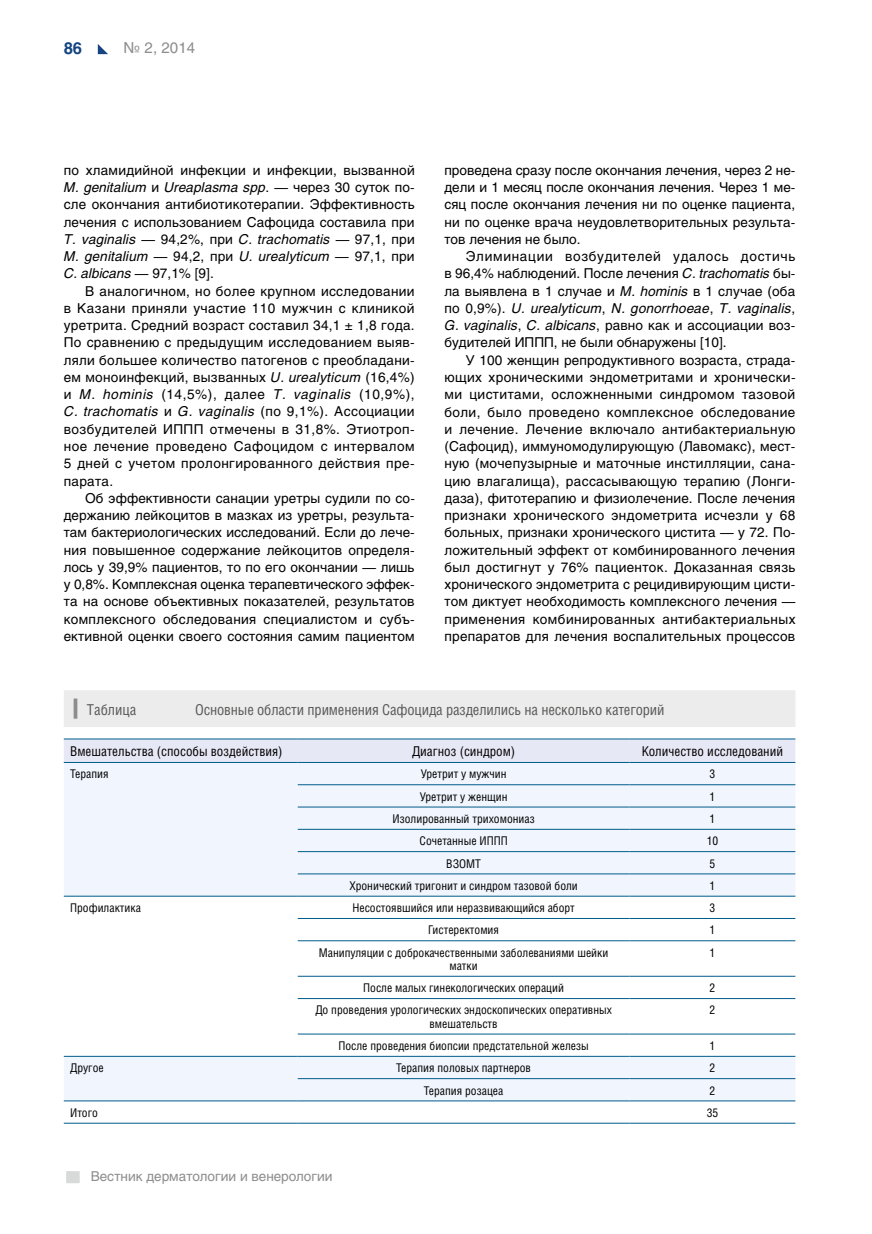
<style>
.page{position:relative;width:872px;height:1234px;background:#fff}
.page>*{position:absolute;margin:0;border:0;box-sizing:border-box;transform-origin:0 0}
.t1{font:700 16.5px "Helios C";color:#164581}
.t2{font:15px "Helios Cond C";letter-spacing:-.01em;color:#5a5a59}
.t3{font:15px "Helios C";color:#8d8d8d}
.t4{font:13.5px/17.2px "Helios C";letter-spacing:.02em;color:#000;text-align:justify}
.t5{font:13.5px "Helios Cond";color:#000}
.t6{font:13.5px "Helios C";color:#8d8d8d}
.t7{font:13.5px "Helios C";color:#000}
.t8{font:12px/13.2px "Helios Cond C";color:#000;text-align:center}
.s1{font-style:italic}
</style>
<div class="page">
<div style="left:66px;top:1170px;width:14px;height:12px;background:#d8d9d9"></div>
<svg style="left:98px;top:44px;width:10px;height:10px"></svg>
<div style="left:64px;top:690px;width:731px;height:36px;background:#ececec"></div>
<hr style="left:74px;top:698px;width:3px;height:20px;background:#8d8d8d">
<svg style="left:64px;top:739px;width:731px;height:23px;background:#e1e4f2"></svg>
<svg style="left:64px;top:763px;width:731px;height:337px;fill:#f1f5fd"></svg>
<hr style="left:298px;top:784px;width:331px;height:1px;background:#005c8b">
<hr style="left:629px;top:784px;width:166px;height:1px;background:#005c8b">
<hr style="left:298px;top:806px;width:331px;height:1px;background:#005c8b">
<hr style="left:629px;top:806px;width:166px;height:1px;background:#005c8b">
<hr style="left:298px;top:828px;width:331px;height:1px;background:#005c8b">
<hr style="left:629px;top:828px;width:166px;height:1px;background:#005c8b">
<hr style="left:298px;top:851px;width:331px;height:1px;background:#005c8b">
<hr style="left:629px;top:851px;width:166px;height:1px;background:#005c8b">
<hr style="left:298px;top:873px;width:331px;height:1px;background:#005c8b">
<hr style="left:629px;top:873px;width:166px;height:1px;background:#005c8b">
<hr style="left:298px;top:1078px;width:331px;height:1px;background:#005c8b">
<hr style="left:629px;top:1078px;width:166px;height:1px;background:#005c8b">
<hr style="left:64px;top:1100px;width:234px;height:1px;background:#005c8b">
<hr style="left:298px;top:1100px;width:331px;height:1px;background:#005c8b">
<hr style="left:629px;top:1100px;width:166px;height:1px;background:#005c8b">
<hr style="left:64px;top:1122px;width:234px;height:1px;background:#005c8b">
<hr style="left:298px;top:1122px;width:331px;height:1px;background:#005c8b">
<hr style="left:629px;top:1122px;width:166px;height:1px;background:#005c8b">
<hr style="left:64px;top:738px;width:234px;height:1px;background:#005c8b">
<hr style="left:298px;top:738px;width:331px;height:1px;background:#005c8b">
<hr style="left:629px;top:738px;width:166px;height:1px;background:#005c8b">
<hr style="left:64px;top:762px;width:234px;height:1px;background:#005c8b">
<hr style="left:298px;top:762px;width:331px;height:1px;background:#005c8b">
<hr style="left:629px;top:762px;width:166px;height:1px;background:#005c8b">
<hr style="left:64px;top:895px;width:234px;height:1px;background:#005c8b">
<hr style="left:298px;top:895px;width:331px;height:1px;background:#005c8b">
<hr style="left:629px;top:895px;width:166px;height:1px;background:#005c8b">
<hr style="left:64px;top:1055px;width:234px;height:1px;background:#005c8b">
<hr style="left:298px;top:918px;width:331px;height:1px;background:#005c8b">
<hr style="left:629px;top:918px;width:166px;height:1px;background:#005c8b">
<hr style="left:298px;top:940px;width:331px;height:1px;background:#005c8b">
<hr style="left:629px;top:940px;width:166px;height:1px;background:#005c8b">
<hr style="left:298px;top:975px;width:331px;height:1px;background:#005c8b">
<hr style="left:629px;top:975px;width:166px;height:1px;background:#005c8b">
<hr style="left:298px;top:998px;width:331px;height:1px;background:#005c8b">
<hr style="left:629px;top:998px;width:166px;height:1px;background:#005c8b">
<hr style="left:298px;top:1033px;width:331px;height:1px;background:#005c8b">
<hr style="left:629px;top:1033px;width:166px;height:1px;background:#005c8b">
<hr style="left:298px;top:1055px;width:331px;height:1px;background:#005c8b">
<hr style="left:629px;top:1055px;width:166px;height:1px;background:#005c8b">
<p class="t1" style="left:64px;top:38px;width:20px">86</p>
<p class="t3" style="left:124px;top:39px;width:73px">№ 2, 2014</p>
<p class="t4" style="left:64px;top:161px;width:352px">по хламидийной инфекции и инфекции, вызванной <span class="s1">M. genitalium</span> и <span class="s1">Ureaplasma spp</span>. — через 30 суток по&shy;сле окончания антибиотикотерапии. Эффективность лечения с использованием Сафоцида составила при <span class="s1">T. vaginalis</span> — 94,2%, при <span class="s1">С. trachomatis</span> — 97,1, при <span class="s1">M. genitalium</span> — 94,2, при <span class="s1">U. urealyticum</span> — 97,1, при <span class="s1">C. аlbicans</span> — 97,1% [9].</p>
<p class="t4" style="left:64px;top:282px;width:352px;text-indent:21px">В аналогичном, но более крупном исследовании в Казани приняли участие 110 мужчин с клиникой уретрита. Средний возраст составил 34,1 ± 1,8 года.<br>По сравнению с предыдущим исследованием выяв&shy;ляли большее количество патогенов с преобладани&shy;ем моноинфекций, вызванных <span class="s1">U. urealyticum</span> (16,4%) и <span class="s1">M. hominis</span> (14,5%), далее <span class="s1">T. vaginalis</span> (10,9%), <span class="s1">C. trachomatis</span> и <span class="s1">G. vaginalis</span> (по 9,1%). Ассоциации возбудителей ИППП</p>
<p class="t4" style="left:64px;top:420px;width:352px;text-indent:146px">отмечены в 31,8%. Этиотроп&shy;ное лечение проведено Сафоцидом с интервалом 5 дней с учетом пролонгированного действия пре&shy;парата.</p>
<p class="t4" style="left:64px;top:489px;width:352px;text-indent:21px">Об эффективности санации уретры судили по со&shy;держанию лейкоцитов в мазках из уретры, результа&shy;там бактериологических исследований. Если до лече&shy;ния повышенное содержание лейкоцитов определя&shy;лось у 39,9% пациентов, то по его окончании — лишь у 0,8%. Комплексная оценка терапевтического эффек&shy;та на основе объективных показателей, результатов комплексного обследования специалистом и субъ&shy;ективной оценки своего состояния самим пациентом</p>
<p class="t4" style="left:444px;top:161px;width:352px">проведена сразу после окончания лечения, через 2 не&shy;дели и 1 месяц после окончания лечения. Через 1 ме&shy;сяц после окончания лечения ни по оценке пациента, ни по оценке врача неудовлетворительных результа&shy;тов лечения не было.</p>
<p class="t4" style="left:444px;top:247px;width:352px;text-indent:21px">Элиминации возбудителей удалось достичь в 96,4% наблюдений. После лечения <span class="s1">C. trachomatis</span> бы&shy;ла выявлена в 1 случае и <span class="s1">M. hominis</span> в 1 случае (оба по 0,9%). <span class="s1">U. urealyticum</span>, <span class="s1">N. gonorrhoeae</span>, <span class="s1">T. vaginalis</span>, <span class="s1">G. vaginalis</span>, <span class="s1">C. albicans</span>, равно как и ассоциации воз&shy;будителей ИППП</p>
<p class="t7" style="left:554px;top:334px;width:174px">, не были обнаружены [10].</p>
<p class="t4" style="left:466px;top:351px;width:331px">У 100 женщин репродуктивного возраста, страда-</p>
<p class="t4" style="left:444px;top:368px;width:352px">ющих хроническими эндометритами и хронически-</p>
<p class="t4" style="left:444px;top:385px;width:352px">ми циститами, осложненными синдромом тазовой</p>
<p class="t4" style="left:444px;top:403px;width:352px">боли, было проведено комплексное обследование</p>
<p class="t4" style="left:444px;top:420px;width:353px">и лечение. Лечение включало антибактериальную</p>
<p class="t4" style="left:444px;top:437px;width:352px">(Cафоцид), иммуномодулирующую (Лавомакс), мест-</p>
<p class="t4" style="left:444px;top:454px;width:352px">ную (мочепузырные и маточные инстилляции, сана-</p>
<p class="t4" style="left:444px;top:472px;width:352px">цию влагалища), рассасывающую терапию (Лонги-</p>
<p class="t4" style="left:444px;top:489px;width:352px">даза), фитотерапию и физиолечение. После лечения</p>
<p class="t4" style="left:444px;top:506px;width:352px">признаки хронического эндометрита исчезли у 68</p>
<p class="t4" style="left:444px;top:523px;width:352px">больных, признаки хронического цистита — у 72. По-</p>
<p class="t4" style="left:444px;top:541px;width:352px">ложительный эффект от комбинированного лечения</p>
<p class="t4" style="left:444px;top:558px;width:352px">был достигнут у 76% пациенток. Доказанная связь</p>
<p class="t4" style="left:444px;top:575px;width:352px">хронического эндометрита с рецидивирующим цисти-</p>
<p class="t4" style="left:444px;top:592px;width:352px">том диктует необходимость комплексного лечения —</p>
<p class="t4" style="left:444px;top:610px;width:352px">применения комбинированных антибактериальных</p>
<p class="t4" style="left:444px;top:627px;width:352px">препаратов для лечения воспалительных процессов</p>
<p class="t2" style="left:87px;top:700px;width:51px">Таблица</p>
<p class="t2" style="left:195px;top:700px;width:471px">Основные области применения Сафоцида разделились на несколько категорий</p>
<p class="t5" style="left:70px;top:743px;width:214px">Вмешательства (способы воздействия)</p>
<p class="t5" style="left:412px;top:743px;width:105px">Диагноз (синдром)</p>
<p class="t5" style="left:642px;top:743px;width:143px">Количество исследований</p>
<p class="t8" style="left:70px;top:767px;width:40px">Терапия</p>
<p class="t8" style="left:421px;top:767px;width:87px">Уретрит у мужчин</p>
<p class="t8" style="left:709px;top:767px;width:7px">3</p>
<p class="t8" style="left:420px;top:789px;width:89px">Уретрит у женщин</p>
<p class="t8" style="left:709px;top:789px;width:7px">1</p>
<p class="t8" style="left:392px;top:811px;width:144px">Изолированный трихомониаз</p>
<p class="t8" style="left:709px;top:811px;width:7px">1</p>
<p class="t8" style="left:419px;top:834px;width:90px">Сочетанные ИППП</p>
<p class="t8" style="left:706px;top:834px;width:13px">10</p>
<p class="t8" style="left:446px;top:856px;width:36px">ВЗОМТ</p>
<p class="t8" style="left:709px;top:856px;width:7px">5</p>
<p class="t8" style="left:349px;top:878px;width:230px">Хронический тригонит и синдром тазовой боли</p>
<p class="t8" style="left:709px;top:878px;width:7px">1</p>
<p class="t8" style="left:70px;top:900px;width:72px">Профилактика</p>
<p class="t8" style="left:352px;top:900px;width:224px">Несостоявшийся или неразвивающийся аборт</p>
<p class="t8" style="left:709px;top:900px;width:7px">3</p>
<p class="t8" style="left:428px;top:923px;width:72px">Гистеректомия</p>
<p class="t8" style="left:709px;top:923px;width:7px">1</p>
<p class="t8" style="left:319px;top:945px;width:291px">Манипуляции с доброкачественными заболеваниями шейки матки</p>
<p class="t8" style="left:709px;top:945px;width:7px">1</p>
<p class="t8" style="left:363px;top:980px;width:202px">После малых гинекологических операций</p>
<p class="t8" style="left:709px;top:980px;width:7px">2</p>
<p class="t8" style="left:315px;top:1003px;width:298px">До проведения урологических эндоскопических оперативных вмешательств</p>
<p class="t8" style="left:709px;top:1003px;width:7px">2</p>
<p class="t8" style="left:338px;top:1038px;width:252px">После проведения биопсии предстательной железы</p>
<p class="t8" style="left:709px;top:1038px;width:7px">1</p>
<p class="t8" style="left:70px;top:1060px;width:35px">Другое</p>
<p class="t8" style="left:396px;top:1060px;width:136px">Терапия половых партнеров</p>
<p class="t8" style="left:709px;top:1060px;width:7px">2</p>
<p class="t8" style="left:424px;top:1083px;width:81px">Терапия розацеа</p>
<p class="t8" style="left:709px;top:1083px;width:7px">2</p>
<p class="t8" style="left:70px;top:1105px;width:29px">Итого</p>
<p class="t8" style="left:706px;top:1105px;width:13px">35</p>
<p class="t6" style="left:91px;top:1168px;width:243px">Вестник дерматологии и венерологии</p>
</div>
